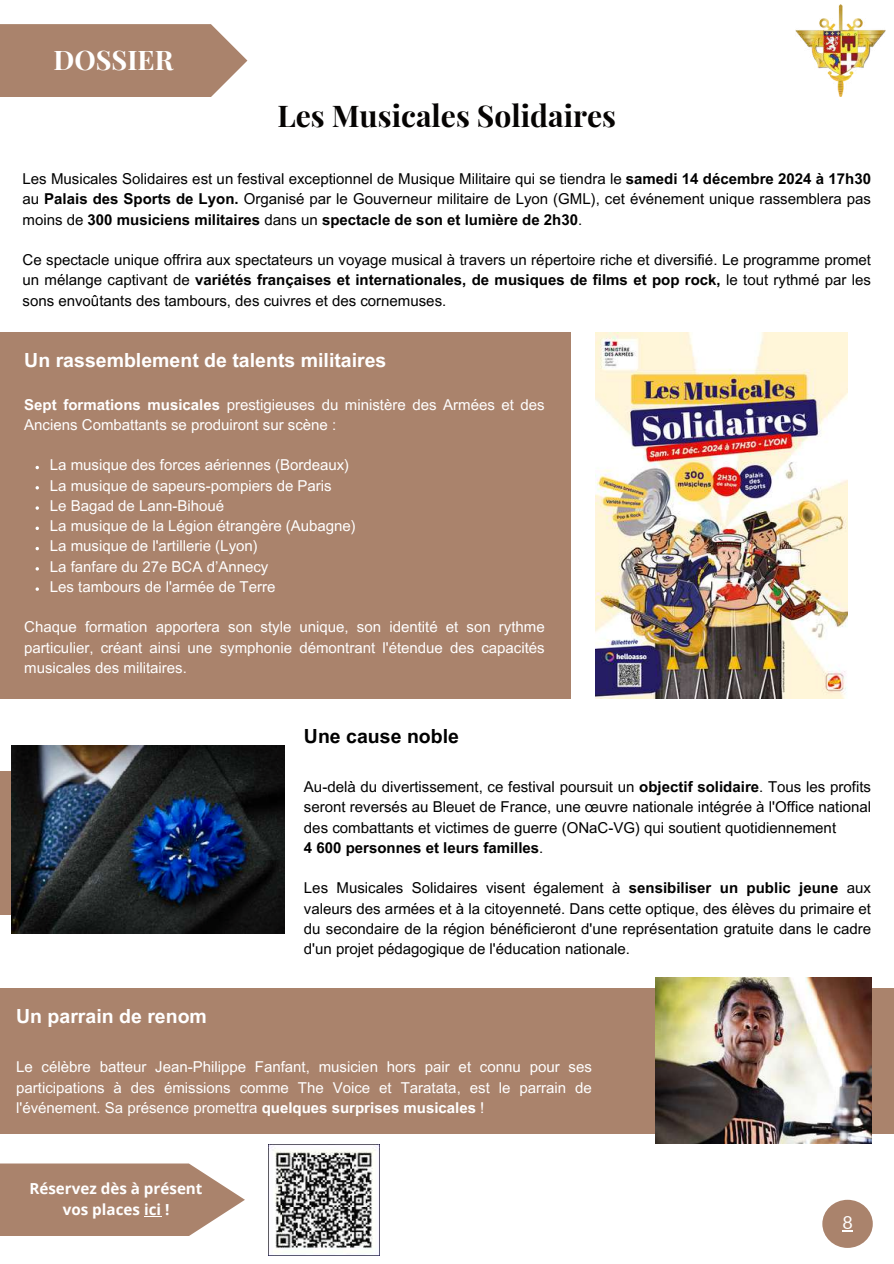
<style>
.page{position:relative;width:894px;height:1264px;background:#fff}
.page>*{position:absolute;margin:0;border:0;box-sizing:border-box;transform-origin:0 0}
.t1{font:700 30px "Playfair Display";color:#060403}
.t2{font:700 27px "Playfair Display";color:#fff}
.t3{font:700 19.5px "Arial MT Pro";color:#fff}
.t4{font:700 19.5px "Arial MT Pro";color:#000}
.t5{font:18px "Lato";color:#fff}
.t6{font:700 15.15px/21px "Open Sans";color:#fff;text-align:center}
.t7{font:15px/20.2px "Arial MT Pro";color:#000;text-align:justify}
.t8{font:15px/20.2px "Arial MT Pro";color:#fff}
.s1{font-weight:700}
</style>
<div class="page">
<img style="left:795px;top:5px;width:90px;height:92px">
<div style="left:822px;top:1199px;width:50px;height:48px;background:#aa836c;border-radius:50%"></div>
<svg style="left:0;top:24px;width:247px;height:73px;background:#b08c77"></svg>
<div style="left:0;top:332px;width:571px;height:366px;background:#aa836c"></div>
<div style="left:0;top:771px;width:217px;height:143px;background:#aa836c"></div>
<div style="left:0;top:988px;width:893px;height:145px;background:#aa836c"></div>
<img style="left:595px;top:332px;width:252px;height:366px">
<img style="left:655px;top:977px;width:216px;height:166px">
<img style="left:268px;top:1144px;width:111px;height:111px">
<img style="left:12px;top:745px;width:272px;height:188px">
<svg style="left:36px;top:506px;width:3px;height:4px"></svg>
<svg style="left:36px;top:587px;width:3px;height:4px"></svg>
<svg style="left:0;top:1163px;width:245px;height:72px;background:#b4917d"></svg>
<h2 class="t2" style="left:53px;top:41px;width:121px">DOSSIER</h2>
<h1 class="t1" style="left:277px;top:94px;width:340px">Les Musicales Solidaires</h1>
<p class="t7" style="left:23px;top:171px;width:849px">Les Musicales Solidaires est un festival exceptionnel de Musique Militaire qui se tiendra le <span class="s1">samedi 14 décembre 2024 à 17h30 </span>au <span class="s1">Palais des Sports de Lyon.</span> Organisé par le Gouverneur militaire de Lyon (GML), cet événement unique rassemblera pas moins de <span class="s1">300 musiciens militaires</span> dans un <span class="s1">spectacle de son et lumière de 2h30</span>.</p>
<p class="t7" style="left:23px;top:252px;width:849px">Ce spectacle unique offrira aux spectateurs un voyage musical à travers un répertoire riche et diversifié. Le programme promet un mélange captivant de <span class="s1">variétés françaises et internationales, de musiques de films et pop rock,</span> le tout rythmé par les sons envoûtants des tambours, des cuivres et des cornemuses.</p>
<h3 class="t3" style="left:24px;top:352px;width:363px">Un rassemblement de talents militaires</h3>
<p class="t8" style="left:24px;top:396px;width:522px"><span class="s1">Sept formations musicales</span> prestigieuses du ministère des Armées et des<br>Anciens Combattants se produiront sur scène :</p>
<p class="t8" style="left:50px;top:457px;width:307px">La musique des forces aériennes (Bordeaux)<br>La musique de sapeurs-pompiers de Paris<br>Le Bagad de Lann-Bihoué<br>La musique de la Légion étrangère (Aubagne)<br>La musique de l'artillerie (Lyon)<br>La fanfare du 27e BCA d’Annecy<br>Les tambours de l'armée de Terre</p>
<p class="t8" style="left:24px;top:619px;width:522px;text-align:justify">Chaque formation apportera son style unique, son identité et son rythme particulier, créant ainsi une symphonie démontrant l'étendue des capacités musicales des militaires.</p>
<h3 class="t4" style="left:304px;top:728px;width:156px">Une cause noble</h3>
<p class="t7" style="left:304px;top:778px;width:568px;text-align:left">Au-delà du divertissement, ce festival poursuit un <span class="s1">objectif solidaire</span>. Tous les profits seront reversés au Bleuet de France, une œuvre nationale intégrée à l'Office national des combattants et victimes de guerre (ONaC-VG) qui soutient quotidiennement<br><span class="s1">4 600 personnes et leurs familles</span>.</p>
<p class="t7" style="left:304px;top:879px;width:568px">Les Musicales Solidaires visent également à <span class="s1">sensibiliser un public jeune</span> aux valeurs des armées et à la citoyenneté. Dans cette optique, des élèves du primaire et du secondaire de la région bénéficieront d'une représentation gratuite dans le cadre d'un projet pédagogique de l'éducation nationale.</p>
<h3 class="t3" style="left:16px;top:1008px;width:192px">Un parrain de renom</h3>
<p class="t8" style="left:16px;top:1058px;width:577px;text-align:justify">Le célèbre batteur Jean-Philippe Fanfant, musicien hors pair et connu pour ses participations à des émissions comme The Voice et Taratata, est le parrain de l'événement. Sa présence promettra <span class="s1">quelques surprises musicales</span> !</p>
<p class="t6" style="left:29px;top:1177px;width:175px">Réservez dès à présent vos places ici !</p>
<p class="t5" style="left:842px;top:1211px;width:12px">8</p>
</div>
